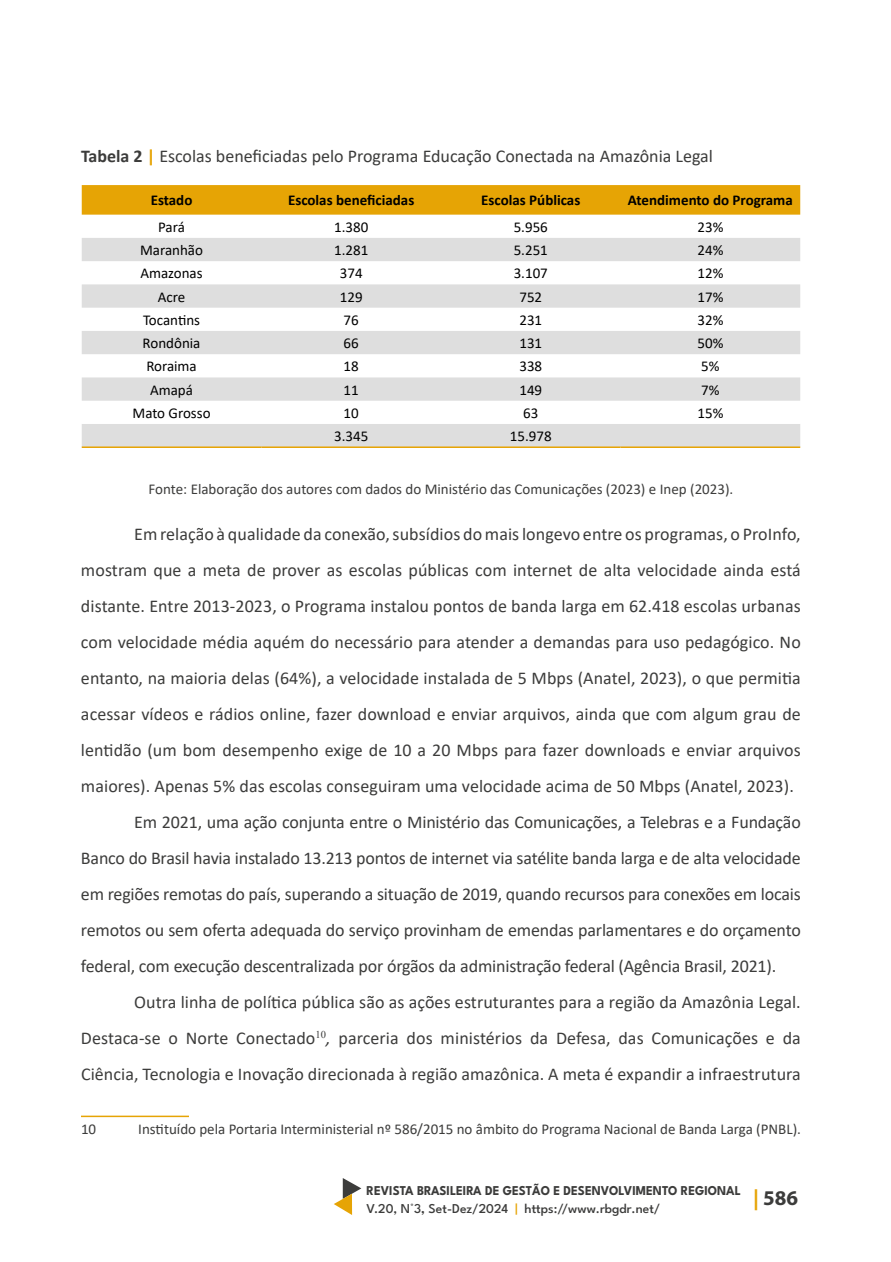
<style>
.page{position:relative;width:891px;height:1262px;background:#fff}
.page>*{position:absolute;margin:0;border:0;box-sizing:border-box;transform-origin:0 0}
.t1{font:700 21px "Myriad Pro";color:#3c3c3b}
.t2{font:18px "Calibri";letter-spacing:.005em;color:#3c3c3b}
.t3{font:15px "Calibri";color:#3c3c3b}
.t4{font:15px "Calibri";color:#000}
.t5{font:700 15px "Calibri";color:#000}
.t6{font:700 13.5px/18px "League Spartan";color:#3c3c3b;scale:.94 1}
.s1{font-weight:700}
.s2{font-weight:700;color:#e6a405}
.s3{font-style:italic}
.s4{font-weight:500}
.s5{font-weight:600}
.s6{font-weight:500;color:#e6a405}
.s7{color:#e6a405}
</style>
<div class="page">
<svg style="left:334px;top:1178px;width:27px;height:37px"></svg>
<div style="left:82px;top:185px;width:718px;height:30px;background:#e6a405"></div>
<svg style="left:82px;top:238px;width:718px;height:208px;fill:#dedede"></svg>
<hr style="left:82px;top:446px;width:179px;height:2px;background:#e6a405">
<hr style="left:261px;top:446px;width:180px;height:2px;background:#e6a405">
<hr style="left:441px;top:446px;width:180px;height:2px;background:#e6a405">
<hr style="left:621px;top:446px;width:179px;height:2px;background:#e6a405">
<hr style="left:81px;top:1115px;width:108px;height:2px;background:#e6a405">
<p class="t2" style="left:81px;top:144px;width:634px"><span class="s1">Tabela 2</span> <span class="s2">|</span> Escolas beneficiadas pelo Programa Educação Conectada na Amazônia Legal</p>
<p class="t5" style="left:151px;top:190px;width:43px">Estado</p>
<p class="t5" style="left:288px;top:190px;width:128px">Escolas beneficiadas</p>
<p class="t5" style="left:481px;top:190px;width:101px">Escolas Públicas</p>
<p class="t5" style="left:628px;top:190px;width:166px">Atendimento do Programa</p>
<p class="t4" style="left:158px;top:216px;width:28px">Pará</p>
<p class="t4" style="left:334px;top:216px;width:36px">1.380</p>
<p class="t4" style="left:514px;top:216px;width:36px">5.956</p>
<p class="t4" style="left:697px;top:216px;width:27px">23%</p>
<p class="t4" style="left:140px;top:240px;width:64px">Maranhão</p>
<p class="t4" style="left:334px;top:240px;width:36px">1.281</p>
<p class="t4" style="left:514px;top:240px;width:36px">5.251</p>
<p class="t4" style="left:697px;top:240px;width:27px">24%</p>
<p class="t4" style="left:140px;top:263px;width:64px">Amazonas</p>
<p class="t4" style="left:340px;top:263px;width:24px">374</p>
<p class="t4" style="left:514px;top:263px;width:36px">3.107</p>
<p class="t4" style="left:697px;top:263px;width:27px">12%</p>
<p class="t4" style="left:158px;top:286px;width:29px">Acre</p>
<p class="t4" style="left:340px;top:286px;width:24px">129</p>
<p class="t4" style="left:519px;top:286px;width:24px">752</p>
<p class="t4" style="left:697px;top:286px;width:27px">17%</p>
<p class="t4" style="left:143px;top:309px;width:59px">Tocantins</p>
<p class="t4" style="left:344px;top:309px;width:17px">76</p>
<p class="t4" style="left:519px;top:309px;width:24px">231</p>
<p class="t4" style="left:698px;top:309px;width:27px">32%</p>
<p class="t4" style="left:143px;top:333px;width:59px">Rondônia</p>
<p class="t4" style="left:344px;top:333px;width:17px">66</p>
<p class="t4" style="left:519px;top:333px;width:24px">131</p>
<p class="t4" style="left:698px;top:333px;width:27px">50%</p>
<p class="t4" style="left:146px;top:356px;width:52px">Roraima</p>
<p class="t4" style="left:344px;top:356px;width:17px">18</p>
<p class="t4" style="left:519px;top:356px;width:24px">338</p>
<p class="t4" style="left:701px;top:356px;width:20px">5%</p>
<p class="t4" style="left:150px;top:379px;width:44px">Amapá</p>
<p class="t4" style="left:344px;top:379px;width:17px">11</p>
<p class="t4" style="left:519px;top:379px;width:24px">149</p>
<p class="t4" style="left:701px;top:379px;width:20px">7%</p>
<p class="t4" style="left:133px;top:402px;width:80px">Mato Grosso</p>
<p class="t4" style="left:344px;top:402px;width:17px">10</p>
<p class="t4" style="left:523px;top:402px;width:17px">63</p>
<p class="t4" style="left:698px;top:402px;width:27px">15%</p>
<p class="t4" style="left:334px;top:426px;width:36px">3.345</p>
<p class="t4" style="left:510px;top:426px;width:43px">15.978</p>
<p class="t3" style="left:149px;top:478px;width:586px">Fonte: Elaboração dos autores com dados do Ministério das Comunicações (2023) e Inep (2023).</p>
<p class="t2" style="left:134px;top:522px;width:668px">Em relação à qualidade da conexão, subsídios do mais longevo entre os programas, o ProInfo,</p>
<p class="t2" style="left:81px;top:558px;width:721px">mostram que a meta de prover as escolas públicas com internet de alta velocidade ainda está</p>
<p class="t2" style="left:81px;top:594px;width:721px">distante. Entre 2013-2023, o Programa instalou pontos de banda larga em 62.418 escolas urbanas</p>
<p class="t2" style="left:81px;top:630px;width:721px">com velocidade média aquém do necessário para atender a demandas para uso pedagógico. No</p>
<p class="t2" style="left:81px;top:666px;width:721px">entanto, na maioria delas (64%), a velocidade instalada de 5 Mbps (Anatel, 2023), o que permitia</p>
<p class="t2" style="left:81px;top:702px;width:721px">acessar vídeos e rádios online, fazer download e enviar arquivos, ainda que com algum grau de</p>
<p class="t2" style="left:81px;top:738px;width:721px">lentidão (um bom desempenho exige de 10 a 20 Mbps para fazer downloads e enviar arquivos</p>
<p class="t2" style="left:81px;top:774px;width:714px">maiores). Apenas 5% das escolas conseguiram uma velocidade acima de 50 Mbps (Anatel, 2023).</p>
<p class="t2" style="left:134px;top:810px;width:668px">Em 2021, uma ação conjunta entre o Ministério das Comunicações, a Telebras e a Fundação</p>
<p class="t2" style="left:81px;top:846px;width:721px">Banco do Brasil havia instalado 13.213 pontos de internet via satélite banda larga e de alta velocidade</p>
<p class="t2" style="left:81px;top:882px;width:721px">em regiões remotas do país, superando a situação de 2019, quando recursos para conexões em locais</p>
<p class="t2" style="left:81px;top:918px;width:721px">remotos ou sem oferta adequada do serviço provinham de emendas parlamentares e do orçamento</p>
<p class="t2" style="left:81px;top:954px;width:697px">federal, com execução descentralizada por órgãos da administração federal (Agência Brasil, 2021).</p>
<p class="t2" style="left:134px;top:990px;width:668px">Outra linha de política pública são as ações estruturantes para a região da Amazônia Legal.</p>
<p class="t2" style="left:81px;top:1026px;width:721px">Destaca-se o Norte Conectado<sup>10</sup><span class="s3">,</span> parceria dos ministérios da Defesa, das Comunicações e da</p>
<p class="t2" style="left:81px;top:1062px;width:721px">Ciência, Tecnologia e Inovação direcionada à região amazônica. A meta é expandir a infraestrutura</p>
<p class="t3" style="left:81px;top:1119px;width:17px">10</p>
<p class="t3" style="left:138px;top:1119px;width:664px">Instituído pela Portaria Interministerial nº 586/2015 no âmbito do Programa Nacional de Banda Larga (PNBL).</p>
<p class="t6" style="left:367px;top:1180px;width:400px">REVISTA BRASILEIRA DE GESTÃO E DESENVOLVIMENTO REGIONAL<br><span class="s4">V.20, N°3</span><span class="s5">,</span> <span class="s4">Set-Dez/2024</span> <span class="s6">|</span> <span class="s4">https://www.rbgdr.net/</span></p>
<p class="t1" style="left:753px;top:1184px;width:47px"><span class="s7">|</span> 586</p>
</div>
